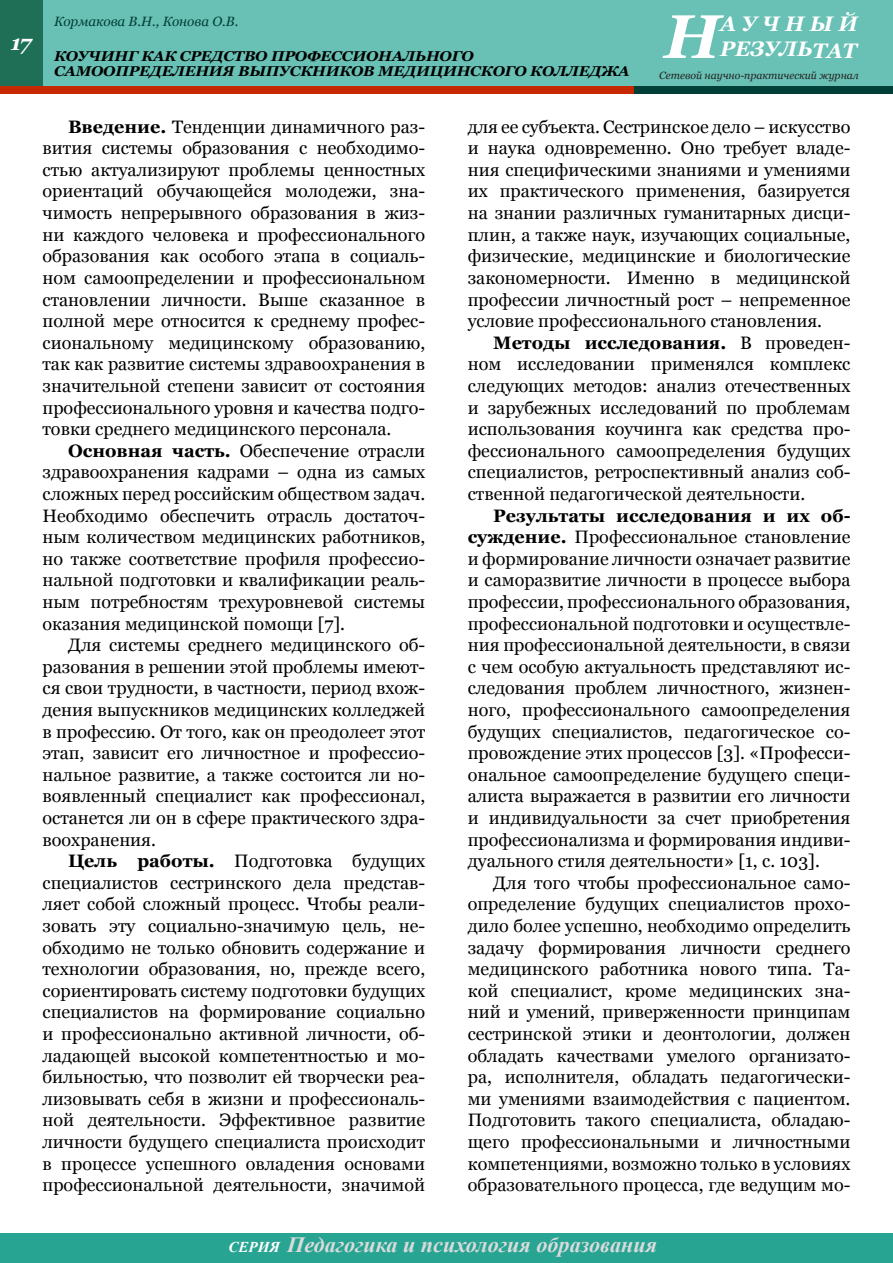
<style>
.page{position:relative;width:893px;height:1263px;background:#fff}
.page>*{position:absolute;margin:0;border:0;box-sizing:border-box;transform-origin:0 0}
.t1{font:italic 700 61.5px "Georgia";color:#fff}
.t2{font:italic 700 21.75px "Times New Roman";color:#dadbdc}
.t3{font:italic 700 21px/25.2px "Georgia";color:#fff}
.t4{font:18px/21.6px "Georgia";color:#000;text-align:justify}
.t5{font:italic 700 14.25px/15px "Georgia";letter-spacing:-.01em;color:#000;scale:1.05 1}
.t6{font:italic 13.5px "Georgia";color:#003f37}
.t7{font:italic 10.5px "Georgia";color:#222}
.s1{font-weight:700}
.s2{font-size:15px;color:#fff}
</style>
<div class="page">
<div style="left:0;top:1233px;width:893px;height:30px;background:#28a493"></div>
<div style="left:0;top:0;width:893px;height:94px;background:#69c0b4"></div>
<div style="left:0;top:0;width:43px;height:90px;background:#1e6f56"></div>
<div style="left:0;top:86px;width:655px;height:8px;background:#c62900"></div>
<div style="left:634px;top:86px;width:259px;height:8px;background:#003f37"></div>
<p class="t3" style="left:11px;top:30px;width:22px">17</p>
<p class="t3" style="left:720px;top:11px;width:139px">АУЧНЫЙ<br>РЕЗУЛЬТАТ</p>
<p class="t7" style="left:659px;top:68px;width:201px">Сетевой научно-практический журнал</p>
<p class="t6" style="left:54px;top:13px;width:186px">Кормакова В.Н., Конова О.В.</p>
<h1 class="t1" style="left:664px;top:-3px;width:58px">Н</h1>
<p class="t5" style="left:54px;top:48px;width:550px">КОУЧИНГ КАК СРЕДСТВО ПРОФЕССИОНАЛЬНОГО<br>САМООПРЕДЕЛЕНИЯ ВЫПУСКНИКОВ МЕДИЦИНСКОГО КОЛЛЕДЖА</p>
<p class="t4" style="left:43px;top:116px;width:384px;text-indent:26px"><span class="s1">Введение.</span> Тенденции динамичного раз&shy;вития системы образования с необходимо&shy;стью актуализируют проблемы ценностных ориентаций обучающейся молодежи, зна&shy;чимость непрерывного образования в жиз&shy;ни каждого человека и профессионального образования как особого этапа в социаль&shy;ном самоопределении и профессиональном становлении личности. Выше сказанное в полной мере относится к среднему профес&shy;сиональному медицинскому образованию, так как развитие системы здравоохранения в значительной степени зависит от состояния профессионального уровня и качества подго&shy;товки среднего медицинского персонала.</p>
<p class="t4" style="left:43px;top:440px;width:384px;text-indent:26px"><span class="s1">Основная часть.</span> Обеспечение отрасли здравоохранения кадрами – одна из самых сложных перед российским обществом задач.<br>Необходимо обеспечить отрасль достаточ&shy;ным количеством медицинских работников, но также соответствие профиля профессио&shy;нальной подготовки и квалификации реаль&shy;ным потребностям трехуровневой системы оказания медицинской помощи [7].</p>
<p class="t4" style="left:43px;top:634px;width:384px;text-indent:26px">Для системы среднего медицинского об&shy;разования в решении этой проблемы имеют&shy;ся свои трудности, в частности, период вхож&shy;дения выпускников медицинских колледжей в профессию. От того, как он преодолеет этот этап, зависит его личностное и профессио&shy;нальное развитие, а также состоится ли но&shy;воявленный специалист как профессионал, останется ли он в сфере практического здра&shy;воохранения.</p>
<p class="t4" style="left:43px;top:850px;width:384px;text-indent:26px"><span class="s1">Цель работы.</span> Подготовка будущих специалистов сестринского дела представ&shy;ляет собой сложный процесс. Чтобы реали&shy;зовать эту социально-значимую цель, не&shy;обходимо не только обновить содержание и технологии образования, но, прежде всего, сориентировать систему подготовки будущих специалистов на формирование социально и профессионально активной личности, об&shy;ладающей высокой компетентностью и мо&shy;бильностью, что позволит ей творчески реа&shy;лизовывать себя в жизни и профессиональ&shy;ной деятельности. Эффективное развитие личности будущего специалиста происходит в процессе успешного овладения основами профессиональной деятельности, значимой</p>
<p class="t4" style="left:468px;top:116px;width:384px">для ее субъекта. Сестринское дело – искусство и наука одновременно. Оно требует владе&shy;ния специфическими знаниями и умениями их практического применения, базируется на знании различных гуманитарных дисци&shy;плин, а также наук, изучающих социальные, физические, медицинские и биологические закономерности. Именно в медицинской профессии личностный рост – непременное условие профессионального становления.</p>
<p class="t4" style="left:468px;top:332px;width:384px;text-indent:25px"><span class="s1">Методы исследования.</span> В проведен&shy;ном исследовании применялся комплекс следующих методов: анализ отечественных и зарубежных исследований по проблемам использования коучинга как средства про&shy;фессионального самоопределения будущих специалистов, ретроспективный анализ соб&shy;ственной педагогической деятельности.</p>
<p class="t4" style="left:468px;top:505px;width:384px;text-indent:26px"><span class="s1">Результаты исследования и их об&shy;суждение.</span> Профессиональное становление и формирование личности означает развитие и саморазвитие личности в процессе выбора профессии, профессионального образования, профессиональной подготовки и осуществле&shy;ния профессиональной деятельности, в связи с чем особую актуальность представляют ис&shy;следования проблем личностного, жизнен&shy;ного, профессионального самоопределения будущих специалистов, педагогическое со&shy;провождение этих процессов [3]. «Професси&shy;ональное самоопределение будущего специ&shy;алиста выражается в развитии его личности и индивидуальности за счет приобретения профессионализма и формирования индиви&shy;дуального стиля деятельности» [1, с. 103].</p>
<p class="t4" style="left:468px;top:872px;width:384px;text-indent:26px">Для того чтобы профессиональное само&shy;определение будущих специалистов прохо&shy;дило более успешно, необходимо определить задачу формирования личности среднего медицинского работника нового типа. Та&shy;кой специалист, кроме медицинских зна&shy;ний и умений, приверженности принципам сестринской этики и деонтологии, должен обладать качествами умелого организато&shy;ра, исполнителя, обладать педагогически&shy;ми умениями взаимодействия с пациентом.<br>Подготовить такого специалиста, обладаю&shy;щего профессиональными и личностными компетенциями, возможно только в условиях образовательного процесса, где ведущим мо-</p>
<p class="t2" style="left:229px;top:1229px;width:430px"><span class="s2">СЕРИЯ</span> Педагогика и психология образования</p>
</div>
